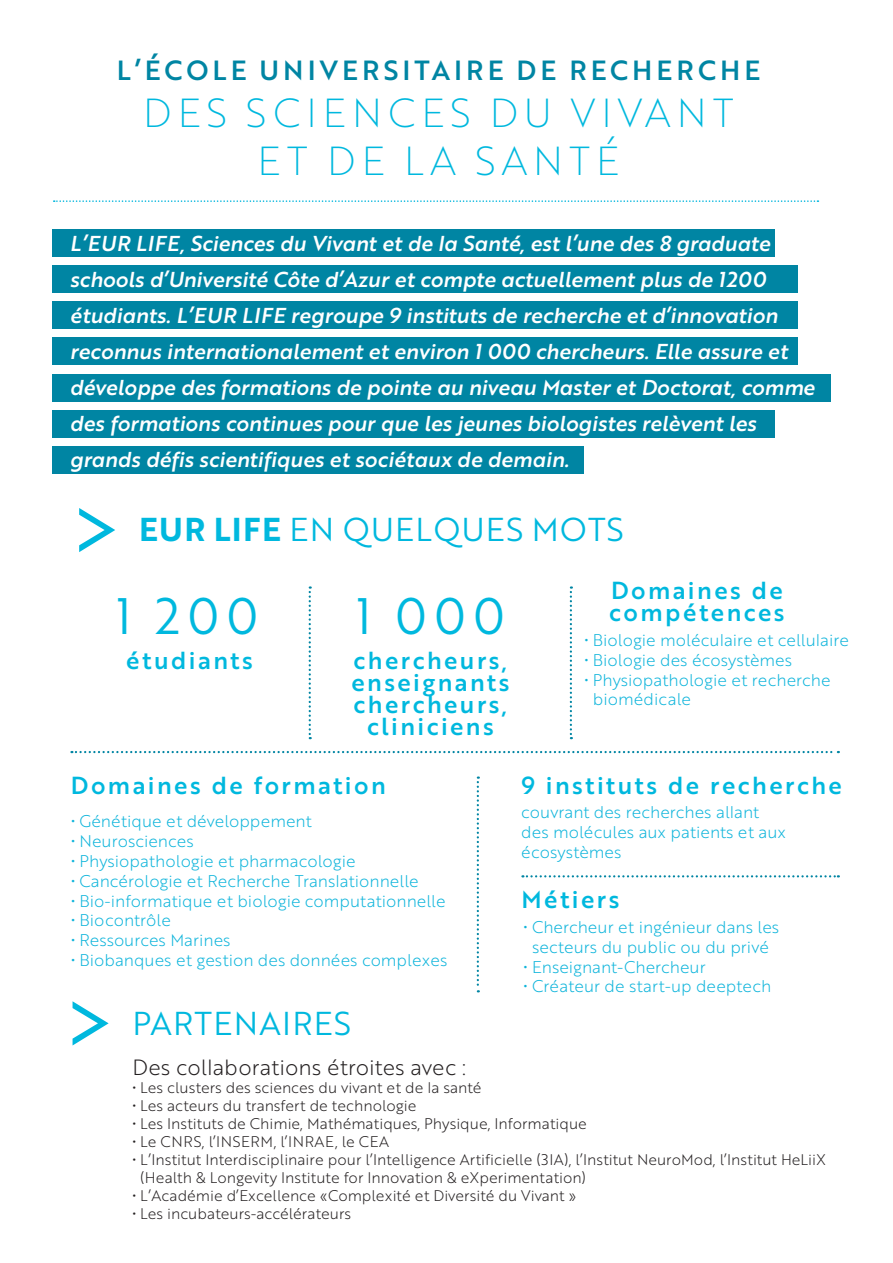
<style>
.page{position:relative;width:893px;height:1263px;background:#fff}
.page>*{position:absolute;margin:0;border:0;box-sizing:border-box;transform-origin:0 0}
.t1{font:85.8px "Brother 1816 Book";color:#00b8de}
.t2{font:49.8px "Brother 1816 Book";letter-spacing:.14em;color:#00b8de}
.t3{font:39.45px/47.2px "Brother 1816 Thin";letter-spacing:.15em;color:#00b8de;text-align:center}
.t4{font:32.25px "Brother 1816 Book";letter-spacing:.04em;color:#00b8de}
.t5{font:27px "Brother 1816 Medium";letter-spacing:.15em;color:#0085a3}
.t6{font:24px/22px "Brother 1816 Medium";letter-spacing:.1em;color:#00b8de}
.t7{font:21.45px "Brother 1816 Light";color:#231f20}
.t8{font:21px/36px "Brother 1816 Medium Italic";color:#fff}
.t9{font:16.5px/19.8px "Brother 1816 Light";color:#0db4db}
.t10{font:15px/18px "Brother 1816 Light";color:#231f20}
.t11{font:15px "Brother 1816 Light";letter-spacing:.04em;color:#231f20}
.s1{font-family:"Brother 1816 Bold"}
</style>
<div class="page">
<svg style="left:71px;top:751px;width:768px;height:2px"></svg>
<svg style="left:522px;top:875px;width:317px;height:2px"></svg>
<svg style="left:309px;top:586px;width:2px;height:153px"></svg>
<svg style="left:477px;top:776px;width:2px;height:216px"></svg>
<svg style="left:570px;top:586px;width:2px;height:153px"></svg>
<svg style="left:54px;top:200px;width:764px;height:2px"></svg>
<div style="left:53px;top:229px;width:722px;height:28px;background:#0085a3"></div>
<div style="left:53px;top:265px;width:745px;height:28px;background:#0085a3"></div>
<div style="left:53px;top:301px;width:745px;height:28px;background:#0085a3"></div>
<div style="left:53px;top:338px;width:745px;height:27px;background:#0085a3"></div>
<div style="left:53px;top:374px;width:778px;height:27px;background:#0085a3"></div>
<div style="left:53px;top:410px;width:722px;height:27px;background:#0085a3"></div>
<div style="left:53px;top:447px;width:531px;height:27px;background:#0085a3"></div>
<h3 class="t5" style="left:117px;top:50px;width:645px">L’ÉCOLE UNIVERSITAIRE DE RECHERCHE</h3>
<h3 class="t3" style="left:143px;top:88px;width:592px">DES SCIENCES DU VIVANT<br>ET DE LA SANTÉ</h3>
<p class="t8" style="left:70px;top:224px;width:746px">L’EUR LIFE, Sciences du Vivant et de la Santé, est l’une des 8 graduate schools d’Université Côte d’Azur et compte actuellement plus de 1200 étudiants. L’EUR LIFE regroupe 9 instituts de recherche et d’innovation reconnus internationalement et environ 1 000 chercheurs. Elle assure et développe des formations de pointe au niveau Master et Doctorat, comme des formations continues pour que les jeunes biologistes relèvent les grands défis scientifiques et sociétaux de demain.</p>
<h1 class="t1" style="left:71px;top:467px;width:51px">&gt;</h1>
<h3 class="t4" style="left:139px;top:506px;width:486px"><span class="s1">EUR LIFE</span> EN QUELQUES MOTS</h3>
<h2 class="t2" style="left:116px;top:579px;width:144px">1 200</h2>
<h2 class="t2" style="left:356px;top:579px;width:151px">1 000</h2>
<h3 class="t6" style="left:126px;top:648px;width:128px">étudiants</h3>
<h3 class="t6" style="left:351px;top:648px;width:159px;text-align:center">chercheurs, enseignants chercheurs, cliniciens</h3>
<h3 class="t6" style="left:609px;top:578px;width:177px">Domaines de compétences</h3>
<p class="t9" style="left:584px;top:629px;width:266px">• Biologie moléculaire et cellulaire</p>
<p class="t9" style="left:584px;top:649px;width:209px">• Biologie des écosystèmes</p>
<p class="t9" style="left:593px;top:669px;width:239px;text-indent:-9px">• Physiopathologie et recherche biomédicale</p>
<h3 class="t6" style="left:71px;top:773px;width:316px">Domaines de formation</h3>
<h3 class="t6" style="left:521px;top:773px;width:322px">9 instituts de recherche</h3>
<p class="t9" style="left:71px;top:811px;width:242px">• Génétique et développement</p>
<p class="t9" style="left:71px;top:831px;width:124px">• Neurosciences</p>
<p class="t9" style="left:71px;top:850px;width:286px">• Physiopathologie et pharmacologie</p>
<p class="t9" style="left:71px;top:870px;width:349px">• Cancérologie et Recherche Translationnelle</p>
<p class="t9" style="left:71px;top:890px;width:376px">• Bio-informatique et biologie computationnelle</p>
<p class="t9" style="left:71px;top:910px;width:101px">• Biocontrôle</p>
<p class="t9" style="left:71px;top:930px;width:161px">• Ressources Marines</p>
<p class="t9" style="left:71px;top:949px;width:378px">• Biobanques et gestion des données complexes</p>
<h1 class="t1" style="left:64px;top:960px;width:51px">&gt;</h1>
<h3 class="t4" style="left:132px;top:999px;width:220px">PARTENAIRES</h3>
<p class="t9" style="left:521px;top:802px;width:266px">couvrant des recherches allant des molécules aux patients et aux écosystèmes</p>
<h3 class="t6" style="left:521px;top:887px;width:100px">Métiers</h3>
<p class="t9" style="left:524px;top:916px;width:257px;text-align:center">• Chercheur et ingénieur dans les secteurs du public ou du privé</p>
<p class="t9" style="left:524px;top:956px;width:184px">• Enseignant-Chercheur</p>
<p class="t9" style="left:524px;top:976px;width:249px">• Créateur de start-up deeptech</p>
<h3 class="t7" style="left:132px;top:1052px;width:335px">Des collaborations étroites avec :</h3>
<p class="t10" style="left:132px;top:1078px;width:351px">• Les clusters des sciences du vivant et de la santé</p>
<p class="t10" style="left:132px;top:1096px;width:286px">• Les acteurs du transfert de technologie</p>
<p class="t10" style="left:132px;top:1114px;width:456px">• Les Instituts de Chimie, Mathématiques, Physique, Informatique</p>
<p class="t11" style="left:132px;top:1131px;width:258px">• Le CNRS, l’INSERM, l’INRAE, le CEA</p>
<p class="t10" style="left:140px;top:1150px;width:687px;text-indent:-8px">• L’Institut Interdisciplinaire pour l’Intelligence Artificielle (3IA), l’Institut NeuroMod, l’Institut HeLiiX (Health &amp; Longevity Institute for Innovation &amp; eXperimentation)</p>
<p class="t10" style="left:132px;top:1186px;width:445px">• L’Académie d’Excellence «Complexité et Diversité du Vivant »</p>
<p class="t10" style="left:132px;top:1204px;width:220px">• Les incubateurs-accélérateurs</p>
</div>
